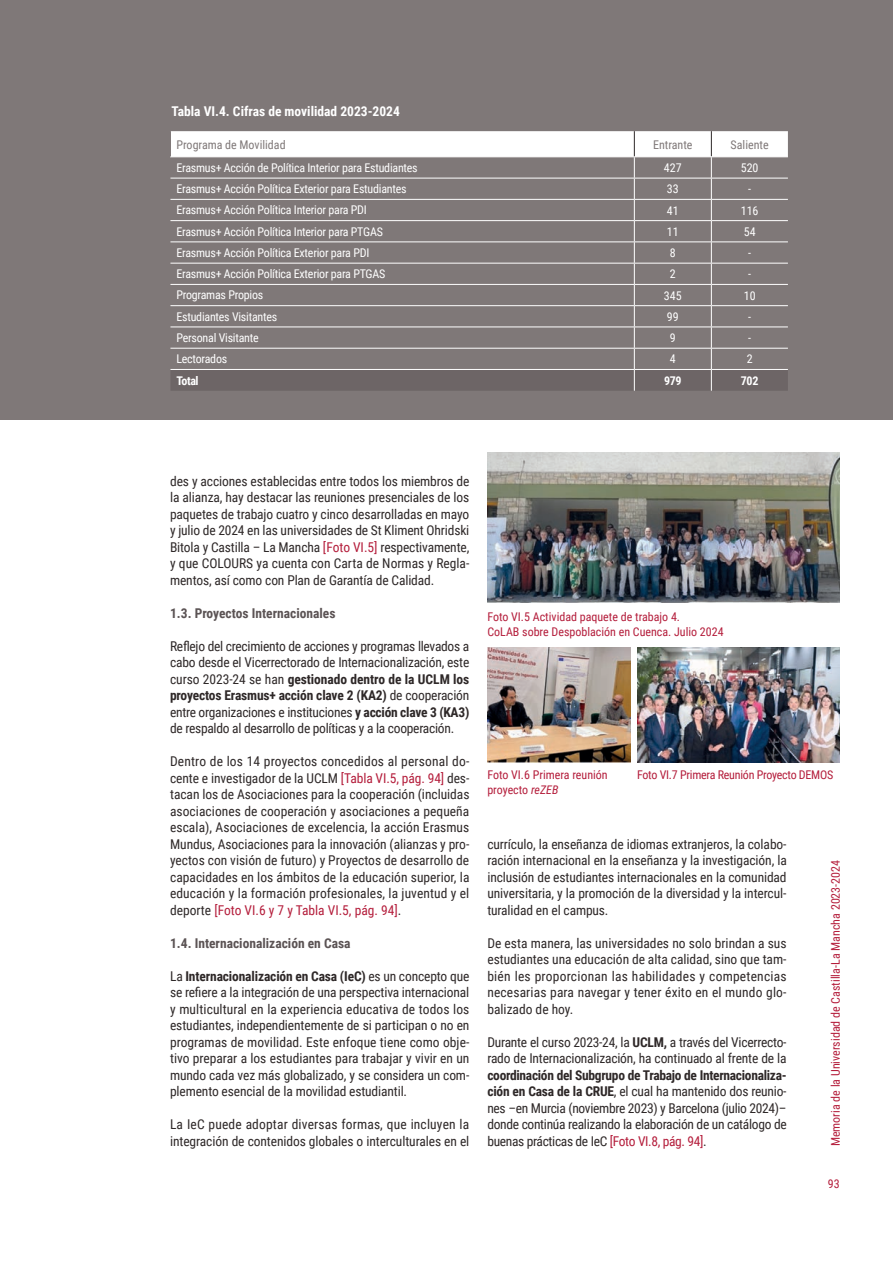
<style>
.page{position:relative;width:893px;height:1263px;background:#fff}
.page>*{position:absolute;margin:0;border:0;box-sizing:border-box;transform-origin:0 0}
.txt_corrido{font:13.5px/16.5px "Roboto Condensed";letter-spacing:-.01em;color:#2e2828;text-align:justify}
.txt_corrido-2{font:700 13.5px "Roboto Condensed";color:#5b5354}
.txt_corrido-3{font:700 13.5px "Roboto Condensed";color:#fff}
.txt_corrido-4{font:12px "Roboto Condensed";letter-spacing:-.02em;color:#fff}
.txt_corrido-5{font:12px "Roboto Condensed";color:#b41d3b}
.txt_corrido-6{font:12px "Roboto Condensed";color:#7f7878}
.txt_corrido-7{font:12px "Roboto Condensed";letter-spacing:-.02em;color:#b41d3b}
.txt_corrido-8{font:700 12px "Roboto Condensed";letter-spacing:-.03em;color:#fff}
.s1{color:#b41d3b}
.s2{font-weight:700}
.s3{font-style:italic}
</style>
<div class="page">
<div style="left:0;top:0;width:893px;height:420px;background:#7f7878"></div>
<svg style="left:170px;top:131px;width:618px;height:260px"></svg>
<hr style="left:634px;top:156px;width:77px;height:1px;background:#fff">
<hr style="left:711px;top:156px;width:77px;height:1px;background:#fff">
<img style="left:487px;top:453px;width:353px;height:150px">
<img style="left:487px;top:647px;width:143px;height:115px">
<img style="left:637px;top:647px;width:203px;height:115px">
<p class="txt_corrido-3" style="left:172px;top:102px;width:230px">Tabla VI.4. Cifras de movilidad 2023-2024</p>
<p class="txt_corrido-6" style="left:176px;top:136px;width:111px">Programa de Movilidad</p>
<p class="txt_corrido-6" style="left:653px;top:136px;width:41px">Entrante</p>
<p class="txt_corrido-6" style="left:731px;top:136px;width:40px">Saliente</p>
<p class="txt_corrido-4" style="left:176px;top:159px;width:243px">Erasmus+ Acción de Política Interior para Estudiantes</p>
<p class="txt_corrido-4" style="left:664px;top:159px;width:19px">427</p>
<p class="txt_corrido-4" style="left:741px;top:159px;width:19px">520</p>
<p class="txt_corrido-4" style="left:176px;top:180px;width:232px">Erasmus+ Acción Política Exterior para Estudiantes</p>
<p class="txt_corrido-4" style="left:667px;top:181px;width:13px">33</p>
<p class="txt_corrido-4" style="left:748px;top:181px;width:4px">-</p>
<p class="txt_corrido-4" style="left:176px;top:202px;width:192px">Erasmus+ Acción Política Interior para PDI</p>
<p class="txt_corrido-4" style="left:667px;top:202px;width:13px">41</p>
<p class="txt_corrido-4" style="left:741px;top:202px;width:19px">116</p>
<p class="txt_corrido-4" style="left:176px;top:223px;width:208px">Erasmus+ Acción Política Interior para PTGAS</p>
<p class="txt_corrido-4" style="left:667px;top:223px;width:13px">11</p>
<p class="txt_corrido-4" style="left:744px;top:223px;width:13px">54</p>
<p class="txt_corrido-4" style="left:176px;top:244px;width:194px">Erasmus+ Acción Política Exterior para PDI</p>
<p class="txt_corrido-4" style="left:670px;top:244px;width:7px">8</p>
<p class="txt_corrido-4" style="left:748px;top:244px;width:4px">-</p>
<p class="txt_corrido-4" style="left:176px;top:265px;width:210px">Erasmus+ Acción Política Exterior para PTGAS</p>
<p class="txt_corrido-4" style="left:670px;top:266px;width:7px">2</p>
<p class="txt_corrido-4" style="left:748px;top:266px;width:4px">-</p>
<p class="txt_corrido-4" style="left:176px;top:287px;width:88px">Programas Propios</p>
<p class="txt_corrido-4" style="left:664px;top:287px;width:19px">345</p>
<p class="txt_corrido-4" style="left:744px;top:287px;width:13px">10</p>
<p class="txt_corrido-4" style="left:176px;top:308px;width:102px">Estudiantes Visitantes</p>
<p class="txt_corrido-4" style="left:667px;top:308px;width:13px">99</p>
<p class="txt_corrido-4" style="left:748px;top:308px;width:4px">-</p>
<p class="txt_corrido-4" style="left:176px;top:329px;width:84px">Personal Visitante</p>
<p class="txt_corrido-4" style="left:670px;top:329px;width:7px">9</p>
<p class="txt_corrido-4" style="left:748px;top:329px;width:4px">-</p>
<p class="txt_corrido-4" style="left:176px;top:351px;width:52px">Lectorados</p>
<p class="txt_corrido-4" style="left:670px;top:351px;width:7px">4</p>
<p class="txt_corrido-4" style="left:747px;top:351px;width:7px">2</p>
<p class="txt_corrido-8" style="left:176px;top:372px;width:24px">Total</p>
<p class="txt_corrido-8" style="left:664px;top:372px;width:19px">979</p>
<p class="txt_corrido-8" style="left:741px;top:372px;width:19px">702</p>
<p class="txt_corrido" style="left:170px;top:472px;width:301px">des y acciones establecidas entre todos los miembros de la alianza, hay destacar las reuniones presenciales de los paquetes de trabajo cuatro y cinco desarrolladas en mayo y julio de 2024 en las universidades de St Kliment Ohridski Bitola y Castilla – La Mancha <span class="s1">[Foto VI.5]</span> respectivamente, y que COLOURS ya cuenta con Carta de Normas y Regla&shy;mentos, así como con Plan de Garantía de Calidad.</p>
<p class="txt_corrido-2" style="left:170px;top:604px;width:167px">1.3. Proyectos Internacionales</p>
<p class="txt_corrido" style="left:170px;top:637px;width:301px">Reflejo del crecimiento de acciones y programas llevados a cabo desde el Vicerrectorado de Internacionalización, este curso 2023-24 se han <span class="s2">gestionado dentro de la UCLM los proyectos Erasmus+ acción clave 2 (KA2)</span> de cooperación entre organizaciones e instituciones <span class="s2">y acción clave 3 (KA3) </span>de respaldo al desarrollo de políticas y a la cooperación.</p>
<p class="txt_corrido" style="left:170px;top:753px;width:301px">Dentro de los 14 proyectos concedidos al personal do&shy;cente e investigador de la UCLM <span class="s1">[Tabla VI.5, pág. 94]</span> des&shy;tacan los de Asociaciones para la cooperación (incluidas asociaciones de cooperación y asociaciones a pequeña escala), Asociaciones de excelencia, la acción Erasmus Mundus, Asociaciones para la innovación (alianzas y pro&shy;yectos con visión de futuro) y Proyectos de desarrollo de capacidades en los ámbitos de la educación superior, la educación y la formación profesionales, la juventud y el deporte <span class="s1">[Foto VI.6 y 7 y Tabla VI.5, pág. 94]</span>.</p>
<p class="txt_corrido-2" style="left:170px;top:933px;width:182px">1.4. Internacionalización en Casa</p>
<p class="txt_corrido" style="left:170px;top:967px;width:301px">La <span class="s2">Internacionalización en Casa (IeC)</span> es un concepto que se refiere a la integración de una perspectiva internacional y multicultural en la experiencia educativa de todos los estudiantes, independientemente de si participan o no en programas de movilidad. Este enfoque tiene como obje&shy;tivo preparar a los estudiantes para trabajar y vivir en un mundo cada vez más globalizado, y se considera un com&shy;plemento esencial de la movilidad estudiantil.</p>
<p class="txt_corrido" style="left:170px;top:1116px;width:301px">La IeC puede adoptar diversas formas, que incluyen la integración de contenidos globales o interculturales en el</p>
<p class="txt_corrido-5" style="left:487px;top:608px;width:194px">Foto VI.5 Actividad paquete de trabajo 4.</p>
<p class="txt_corrido-5" style="left:487px;top:623px;width:238px">CoLAB sobre Despoblación en Cuenca. Julio 2024</p>
<p class="txt_corrido-5" style="left:487px;top:767px;width:122px">Foto VI.6 Primera reunión</p>
<p class="txt_corrido-5" style="left:487px;top:782px;width:73px">proyecto <span class="s3">reZEB</span></p>
<p class="txt_corrido-7" style="left:637px;top:767px;width:198px">Foto VI.7 Primera Reunión Proyecto DEMOS</p>
<p class="txt_corrido" style="left:487px;top:835px;width:301px">currículo, la enseñanza de idiomas extranjeros, la colabo&shy;ración internacional en la enseñanza y la investigación, la inclusión de estudiantes internacionales en la comunidad universitaria, y la promoción de la diversidad y la intercul&shy;turalidad en el campus.</p>
<p class="txt_corrido" style="left:487px;top:934px;width:301px">De esta manera, las universidades no solo brindan a sus estudiantes una educación de alta calidad, sino que tam&shy;bién les proporcionan las habilidades y competencias necesarias para navegar y tener éxito en el mundo glo&shy;balizado de hoy.</p>
<p class="txt_corrido" style="left:487px;top:1033px;width:301px">Durante el curso 2023-24, la <span class="s2">UCLM,</span> a través del Vicerrecto&shy;rado de Internacionalización, ha continuado al frente de la <span class="s2">coordinación del Subgrupo de Trabajo de Internacionaliza&shy;ción en Casa de la CRUE</span>, el cual ha mantenido dos reunio&shy;nes –en Murcia (noviembre 2023) y Barcelona (julio 2024)– donde continúa realizando la elaboración de un catálogo de buenas prácticas de IeC <span class="s1">[Foto VI.8, pág. 94]</span>.</p>
<p class="txt_corrido-5" style="left:827px;top:1146px;width:288px;rotate:-90deg">Memoria de la Universidad de Castilla-La Mancha 2023-2024</p>
<p class="txt_corrido-5" style="left:828px;top:1175px;width:13px">93</p>
</div>
